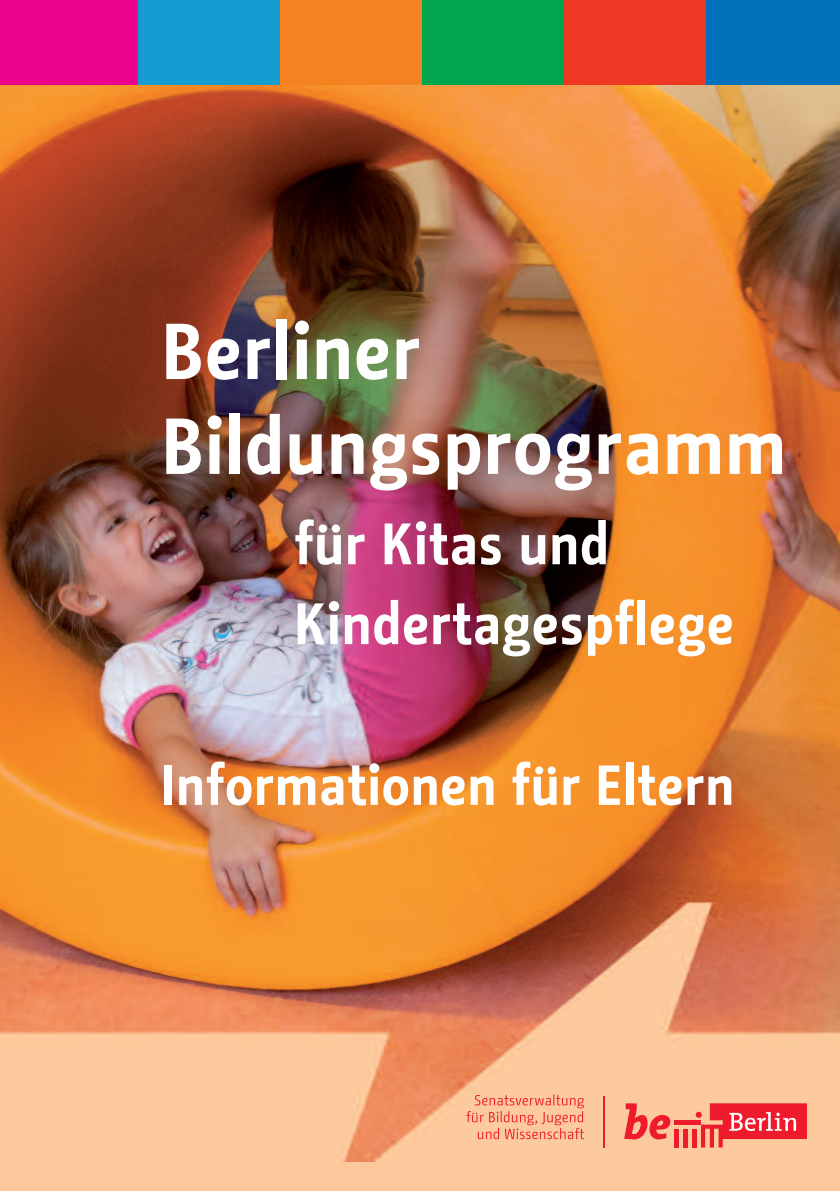
<style>
.page{position:relative;width:840px;height:1191px;background:#fff}
.page>*{position:absolute;margin:0;border:0;box-sizing:border-box;transform-origin:0 0}
.t1{font:700 79px/94.8px "BMF Change";color:#fff}
.t2{font:700 58.2px/79.8px "BMF Change";color:#fff}
.t3{font:700 56.2px "BMF Change";color:#fff}
</style>
<div class="page">
<div style="left:0;top:891px;width:839px;height:300px;background:#fcc89b"></div>
<img style="left:0;top:85px;width:839px;height:1076px">
<div style="left:0;top:0;width:138px;height:85px;background:#ed028c"></div>
<div style="left:138px;top:0;width:142px;height:85px;background:#159cd0"></div>
<div style="left:280px;top:0;width:142px;height:85px;background:#f58220"></div>
<div style="left:422px;top:0;width:141px;height:85px;background:#00a54f"></div>
<div style="left:563px;top:0;width:142px;height:85px;background:#ef3823"></div>
<div style="left:705px;top:0;width:134px;height:85px;background:#0072bc"></div>
<svg style="left:623px;top:1103px;width:47px;height:36px"></svg>
<hr style="left:674px;top:1128px;width:4px;height:19px;background:#ee1b2d">
<hr style="left:683px;top:1128px;width:4px;height:19px;background:#ee1b2d">
<div style="left:691px;top:1128px;width:5px;height:19px;background:#ee1b2d"></div>
<hr style="left:674px;top:1120px;width:26px;height:4px;background:#ee1b2d">
<svg style="left:695px;top:1103px;width:111px;height:44px"></svg>
<hr style="left:603px;top:1095px;width:1px;height:52px;background:#ee1b2d">
<svg style="left:466px;top:1094px;width:117px;height:45px"></svg>
<h1 class="t1" style="left:161px;top:305px;width:626px">Berliner<br>Bildungsprogramm</h1>
<p class="t2" style="left:294px;top:504px;width:442px">für Kitas und<br>Kindertagespflege</p>
<p class="t3" style="left:161px;top:745px;width:575px">Informationen für Eltern</p>
</div>
